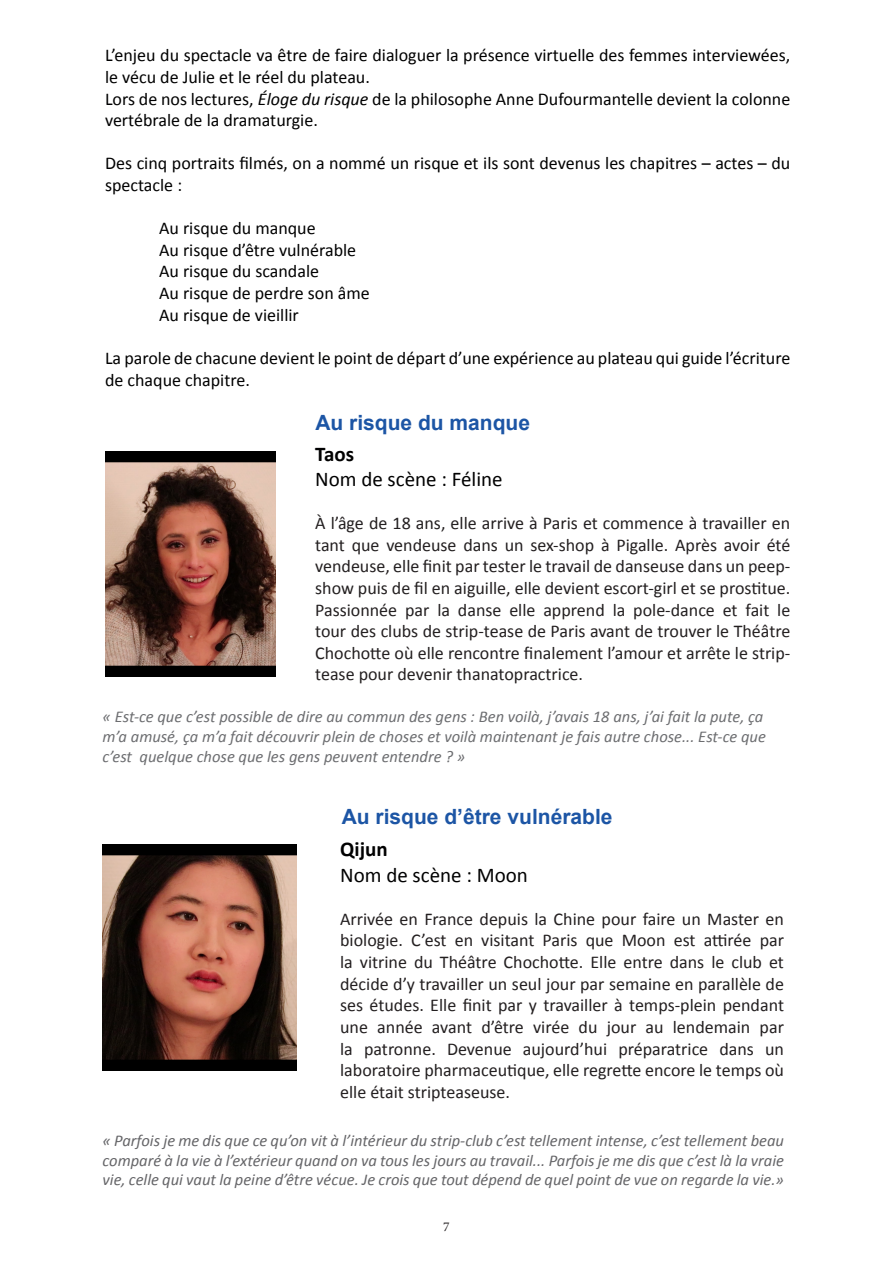
<style>
.page{position:relative;width:893px;height:1263px;background:#fff}
.page>*{position:absolute;margin:0;border:0;box-sizing:border-box;transform-origin:0 0}
.t1{font:700 21px "Arial";color:#1c55a5}
.t2{font:21px "Calibri";color:#000001}
.t3{font:700 21px "Calibri";color:#000001}
.t4{font:18px/21.6px "Calibri";color:#231f20;text-align:justify}
.t5{font:18px/21.6px "Calibri";color:#000001}
.t6{font:italic 16.5px/19.8px "Calibri";color:#656568;text-align:justify}
.t7{font:italic 16.5px/19.8px "Calibri";color:#6c6d70}
.t8{font:13.5px "Minion Pro";color:#231f20}
.s1{font-style:italic}
</style>
<div class="page">
<img style="left:105px;top:451px;width:170px;height:225px">
<img style="left:103px;top:845px;width:194px;height:225px">
<p class="t5" style="left:105px;top:45px;width:687px">L’enjeu du spectacle va être de faire dialoguer la présence virtuelle des femmes interviewées, le vécu de Julie et le réel du plateau.</p>
<p class="t5" style="left:105px;top:88px;width:687px">Lors de nos lectures, <span class="s1">Éloge du risque</span> de la philosophe Anne Dufourmantelle devient la colonne vertébrale de la dramaturgie.</p>
<p class="t5" style="left:105px;top:153px;width:687px">Des cinq portraits filmés, on a nommé un risque et ils sont devenus les chapitres – actes – du spectacle :</p>
<p class="t5" style="left:159px;top:218px;width:158px">Au risque du manque</p>
<p class="t5" style="left:159px;top:239px;width:199px">Au risque d’être vulnérable</p>
<p class="t5" style="left:159px;top:261px;width:162px">Au risque du scandale</p>
<p class="t5" style="left:159px;top:282px;width:212px">Au risque de perdre son âme</p>
<p class="t5" style="left:159px;top:304px;width:141px">Au risque de vieillir</p>
<p class="t5" style="left:105px;top:347px;width:687px">La parole de chacune devient le point de départ d’une expérience au plateau qui guide l’écriture de chaque chapitre.</p>
<p class="t1" style="left:315px;top:408px;width:216px">Au risque du manque</p>
<p class="t3" style="left:315px;top:440px;width:40px">Taos</p>
<p class="t2" style="left:315px;top:466px;width:189px">Nom de scène : Féline</p>
<p class="t4" style="left:315px;top:512px;width:477px">À l’âge de 18 ans, elle arrive à Paris et commence à travailler en tant que vendeuse dans un sex-shop à Pigalle. Après avoir été vendeuse, elle finit par tester le travail de danseuse dans un peep&shy;show puis de fil en aiguille, elle devient escort-girl et se prostitue.<br>Passionnée par la danse elle apprend la pole-dance et fait le tour des clubs de strip-tease de Paris avant de trouver le Théâtre Chochotte où elle rencontre finalement l’amour et arrête le strip&shy;tease pour devenir thanatopractrice.</p>
<p class="t7" style="left:103px;top:706px;width:665px">« Est-ce que c’est possible de dire au commun des gens : Ben voilà, j’avais 18 ans, j’ai fait la pute, ça m’a amusé, ça m’a fait découvrir plein de choses et voilà maintenant je fais autre chose... Est-ce que c’est quelque chose que les gens peuvent entendre ? »</p>
<p class="t1" style="left:342px;top:803px;width:272px">Au risque d’être vulnérable</p>
<p class="t3" style="left:340px;top:836px;width:49px">Qijun</p>
<p class="t2" style="left:340px;top:861px;width:189px">Nom de scène : Moon</p>
<p class="t4" style="left:340px;top:908px;width:445px">Arrivée en France depuis la Chine pour faire un Master en biologie. C’est en visitant Paris que Moon est attirée par la vitrine du Théâtre Chochotte. Elle entre dans le club et décide d’y travailler un seul jour par semaine en parallèle de ses études. Elle finit par y travailler à temps-plein pendant une année avant d’être virée du jour au lendemain par la patronne. Devenue aujourd’hui préparatrice dans un laboratoire pharmaceutique, elle regrette encore le temps où elle était stripteaseuse.</p>
<p class="t6" style="left:103px;top:1130px;width:683px">« Parfois je me dis que ce qu’on vit à l’intérieur du strip-club c’est tellement intense, c’est tellement beau comparé à la vie à l’extérieur quand on va tous les jours au travail... Parfois je me dis que c’est là la vraie vie, celle qui vaut la peine d’être vécue. Je crois que tout dépend de quel point de vue on regarde la vie.»</p>
<p class="t8" style="left:443px;top:1218px;width:8px">7</p>
</div>
